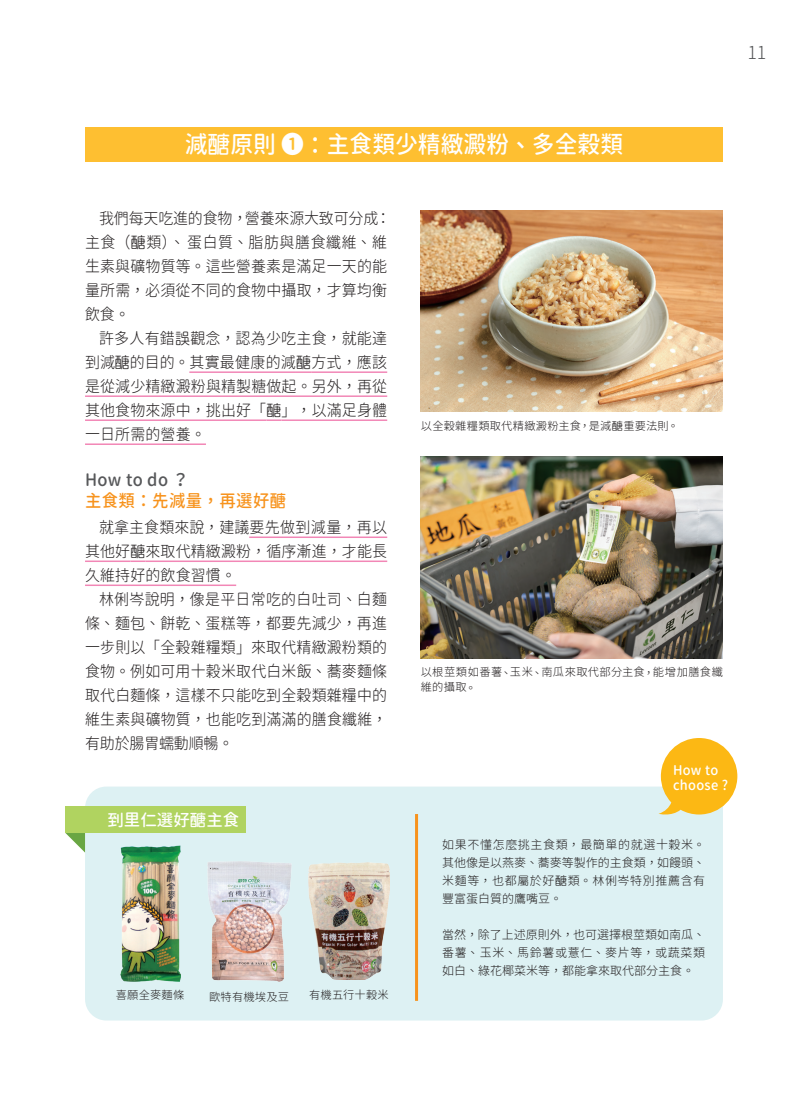
<style>
.page{position:relative;width:808px;height:1106px;background:#fff}
.page>*{position:absolute;margin:0;border:0;box-sizing:border-box;transform-origin:0 0}
.t1{font:500 24px "Gen Jyuu Gothic";color:#fff;scale:.95 1}
.t2{font:300 18px "Gen Jyuu Gothic";color:#57585a}
.t3{font:500 17.25px/21px "Gen Jyuu Gothic";letter-spacing:.025em;color:#f7931d;scale:.95 1}
.t4{font:500 16.5px "Gen Jyuu Gothic";color:#fff}
.t5{font:300 15.75px/24px "Gen Jyuu Gothic";letter-spacing:.01em;color:#231f20;text-align:justify;scale:.95 1}
.t6{font:500 13.5px/15px "Gen Jyuu Gothic";letter-spacing:.025em;color:#fff;scale:.95 1}
.t7{font:300 12px/18px "Gen Jyuu Gothic";color:#231f20;text-align:justify}
.t8{font:300 11.25px/15px "Gen Jyuu Gothic";letter-spacing:.025em;color:#231f20}
.s1{font-family:"DF Yuan Std W7";font-weight:400}
.s2{font-family:"Source Han Sans TC"}
.s3{font-family:"DF Yuan Std W3";font-weight:400}
.s4{color:#57585a}
.s5{font-family:"Source Han Sans TC";color:#57585a}
</style>
<div class="page">
<div style="left:85px;top:786px;width:638px;height:234px;background:#ddf1f3;border-radius:21px"></div>
<div style="left:65px;top:806px;width:181px;height:27px;background:#b0d360"></div>
<div style="left:85px;top:128px;width:638px;height:34px;background:#febf31"></div>
<svg style="left:658px;top:738px;width:79px;height:77px"></svg>
<hr style="left:189px;top:371px;width:107px;height:2px;background:#f287b6">
<svg style="left:296px;top:371px;width:15px;height:2px"></svg>
<hr style="left:311px;top:371px;width:76px;height:2px;background:#f287b6">
<hr style="left:85px;top:395px;width:302px;height:2px;background:#f287b6">
<hr style="left:85px;top:419px;width:181px;height:2px;background:#f287b6">
<svg style="left:266px;top:419px;width:15px;height:2px"></svg>
<hr style="left:281px;top:419px;width:106px;height:2px;background:#f287b6">
<hr style="left:85px;top:443px;width:121px;height:2px;background:#f287b6">
<hr style="left:249px;top:536px;width:138px;height:2px;background:#f287b6">
<hr style="left:85px;top:560px;width:45px;height:2px;background:#f287b6">
<svg style="left:130px;top:560px;width:15px;height:2px"></svg>
<hr style="left:145px;top:560px;width:242px;height:2px;background:#f287b6">
<hr style="left:85px;top:584px;width:151px;height:2px;background:#f287b6">
<hr style="left:415px;top:814px;width:3px;height:186px;background:#f7931d">
<img style="left:421px;top:210px;width:302px;height:201px">
<img style="left:120px;top:845px;width:60px;height:136px">
<img style="left:208px;top:861px;width:83px;height:120px">
<img style="left:309px;top:862px;width:80px;height:117px">
<img style="left:421px;top:457px;width:302px;height:201px">
<svg style="left:65px;top:833px;width:20px;height:19px"></svg>
<p class="t2" style="left:747px;top:40px;width:21px">11</p>
<h1 class="t1" style="left:185px;top:127px;width:463px">減<span class="s1">醣</span>原則 ❶<span class="s2">：</span>主食類少精緻澱粉<span class="s2">、</span>多全穀類</h1>
<p class="t5" style="left:85px;top:205px;width:323px;text-align:left;text-indent:14px">我們每天吃進的食物<span class="s2">，</span>營養來源大致可分成<span class="s2">：</span>主食<span class="s2">（</span><span class="s3">醣</span>類<span class="s2">）、</span> 蛋白質<span class="s2">、</span>脂肪與膳食纖維<span class="s2">、</span>維生素與礦物質等<span class="s2">。</span>這些營養素是滿足一天的能量所需<span class="s2">，</span>必須從不同的食物中攝取<span class="s2">，</span>才算均衡飲食<span class="s2">。</span></p>
<p class="t5" style="left:85px;top:325px;width:319px;text-indent:14px">許多人有錯<span class="s3">誤</span>觀念<span class="s2">，</span>認為少吃主食<span class="s2">，</span>就能達到減<span class="s3">醣</span>的目的<span class="s2">。</span>其實最健康的減<span class="s3">醣</span>方式<span class="s2">，</span>應該是從減少精緻澱粉與精製糖做起<span class="s2">。</span>另外<span class="s2">，</span>再從其他食物來源中<span class="s2">，</span>挑出好<span class="s2">「</span><span class="s3">醣</span><span class="s2">」，</span>以滿足身體一日所需的營養<span class="s2">。</span></p>
<p class="t3" style="left:85px;top:469px;width:213px"><span class="s4">How to do</span> <span class="s5">？<br></span>主食類<span class="s2">：</span>先減量<span class="s2">，</span>再選好<span class="s1">醣</span></p>
<p class="t5" style="left:85px;top:514px;width:319px;text-indent:14px">就拿主食類來說<span class="s2">，</span>建議要先做到減量<span class="s2">，</span>再以其他好<span class="s3">醣</span>來取代精緻澱粉<span class="s2">，</span>循序漸進<span class="s2">，</span>才能長久維持好的飲食習慣<span class="s2">。</span></p>
<p class="t5" style="left:85px;top:586px;width:319px;text-indent:14px">林俐岑說明<span class="s2">，</span>像是平日常吃的白吐司<span class="s2">、</span>白麵條<span class="s2">、</span>麵<span class="s3">包</span><span class="s2">、</span>餅乾<span class="s2">、</span>蛋糕等<span class="s2">，</span>都要先減少<span class="s2">，</span>再進一步則以<span class="s2">「</span>全榖雜糧類<span class="s2">」</span>來取代精緻澱粉類的食物<span class="s2">。</span>例如可用十穀米取代白米飯<span class="s2">、</span>蕎麥麵條取代白麵條<span class="s2">，</span>這樣不只能吃到全穀類雜糧中的維生素與礦物質<span class="s2">，</span>也能吃到滿滿的膳食纖維<span class="s2">，</span>有助於腸胃蠕動順暢<span class="s2">。</span></p>
<p class="t4" style="left:107px;top:808px;width:133px">到里仁選好<span class="s1">醣</span>主食</p>
<p class="t8" style="left:116px;top:987px;width:70px">喜願全麥麵條</p>
<p class="t8" style="left:209px;top:988px;width:81px">歐特有機埃及豆</p>
<p class="t8" style="left:309px;top:987px;width:81px">有機五行十榖米</p>
<p class="t8" style="left:421px;top:418px;width:259px">以全穀雜糧類取代精緻澱粉主食<span class="s2">，</span>是減<span class="s3">醣</span>重要法則<span class="s2">。</span></p>
<p class="t8" style="left:421px;top:664px;width:304px">以根莖類如番薯<span class="s2">、</span>玉米<span class="s2">、</span>南瓜來取代部分主食<span class="s2">，</span>能增加膳食纖維的攝取<span class="s2">。</span></p>
<p class="t6" style="left:673px;top:762px;width:59px">How to choose ?</p>
<p class="t7" style="left:442px;top:835px;width:264px">如果不懂怎麼挑主食類<span class="s2">，</span>最簡單的就選十穀米<span class="s2">。</span>其他像是以燕麥<span class="s2">、</span>蕎麥等製作的主食類<span class="s2">，</span>如饅頭<span class="s2">、</span>米麵等<span class="s2">，</span>也都屬於好<span class="s3">醣</span>類<span class="s2">。</span>林俐岑特別推薦含有豐富蛋白質的鷹嘴豆<span class="s2">。</span></p>
<p class="t7" style="left:442px;top:925px;width:264px">當然<span class="s2">，</span>除了上述原則外<span class="s2">，</span>也可選擇根莖類如南瓜<span class="s2">、</span>番薯<span class="s2">、</span>玉米<span class="s2">、</span>馬鈴薯或薏仁<span class="s2">、</span>麥片等<span class="s2">，</span>或蔬菜類如白<span class="s2">、</span>綠花椰菜米等<span class="s2">，</span>都能拿來取代部分主食<span class="s2">。</span></p>
</div>
